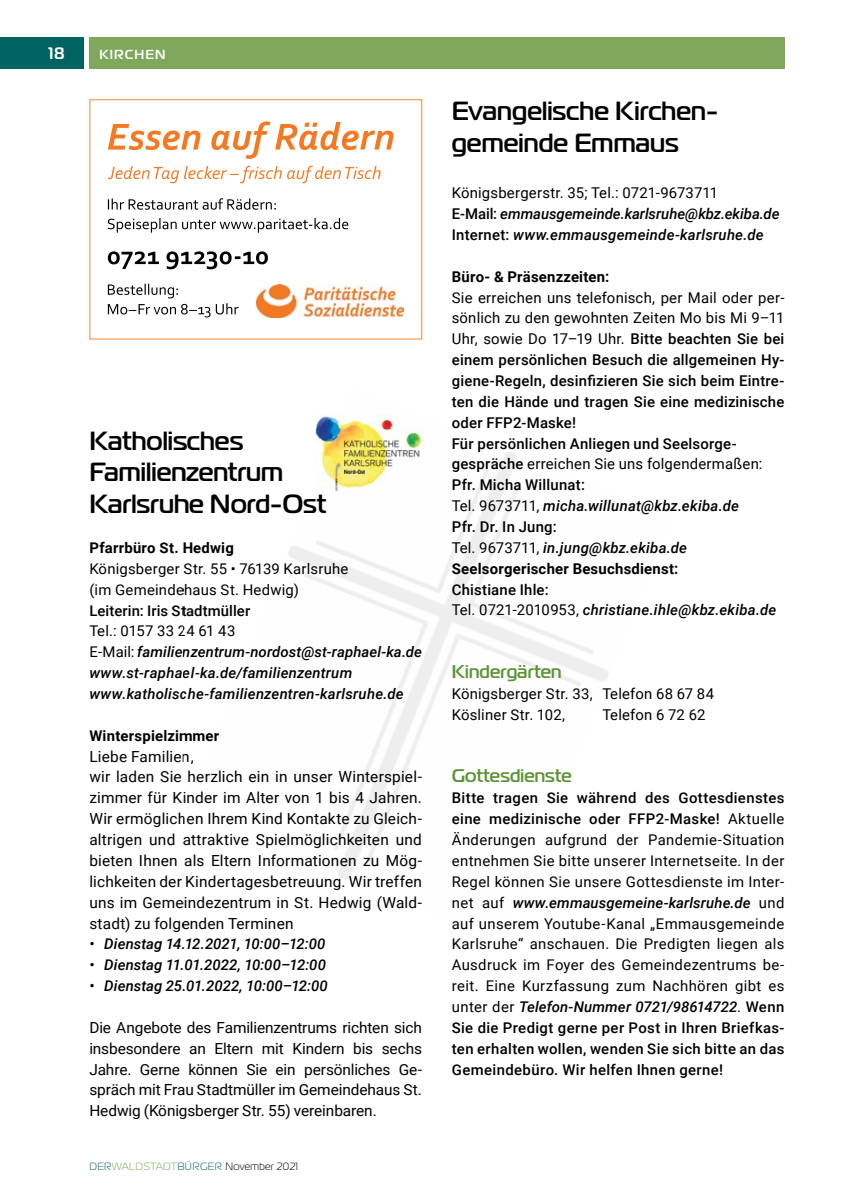
<style>
.page{position:relative;width:844px;height:1191px;background:#fff}
.page>*{position:absolute;margin:0;border:0;box-sizing:border-box;transform-origin:0 0}
.t1{font:700 26.25px/31.5px "Magistral";color:#000}
.t2{font:700 18.38px "Magistral";letter-spacing:.01em;color:#5c9435}
.t3{font:700 16.62px "Magistral";color:#fff}
.t4{font:15.22px/20.8px "Roboto";letter-spacing:.01em;color:#000}
.t5{font:500 14.88px/20.8px "Roboto";letter-spacing:.015em;color:#000}
.t6{font:italic 500 14.88px/20.8px "Roboto";letter-spacing:.01em;color:#000}
.t7{font:14.88px/20.8px "Roboto";letter-spacing:.01em;color:#000}
.t8{font:700 14.88px "Roboto";letter-spacing:.015em;color:#000}
.t9{font:14.7px/20.8px "Roboto";letter-spacing:.02em;color:#000}
.t10{font:italic 500 14.7px/20.8px "Roboto";letter-spacing:.01em;color:#000}
.t11{font:700 14.7px "Roboto";letter-spacing:.015em;color:#000}
.t12{font:500 14.7px "Roboto";letter-spacing:.005em;color:#000}
.t13{font:700 13.12px "Magistral";letter-spacing:.085em;color:#fff}
.t14{font:10.5px "Magistral";letter-spacing:.035em;color:#000}
.s1{font-weight:400;font-style:normal}
.s2{color:#006361}
.s3{color:#80a85c}
.s4{font-style:normal}
.s5{font-weight:400}
.s6{font-style:italic}
.s7{font-weight:700}
.s8{font-weight:500}
.s9{font-weight:500;font-style:italic}
</style>
<div class="page">
<div style="left:0;top:37px;width:84px;height:32px;background:#006361"></div>
<div style="left:89px;top:37px;width:695px;height:32px;background:#80a85c"></div>
<div style="left:89px;top:99px;width:333px;height:240px;border:1px solid #f68536"></div>
<svg style="left:108px;top:121px;width:285px;height:38px"></svg>
<svg style="left:108px;top:166px;width:272px;height:17px"></svg>
<svg style="left:108px;top:198px;width:168px;height:12px"></svg>
<svg style="left:108px;top:218px;width:240px;height:15px"></svg>
<svg style="left:108px;top:251px;width:160px;height:18px"></svg>
<svg style="left:108px;top:284px;width:130px;height:33px"></svg>
<img style="left:256px;top:284px;width:147px;height:33px">
<img style="left:288px;top:416px;width:321px;height:464px">
<p class="t3" style="left:49px;top:43px;width:17px">18</p>
<p class="t13" style="left:99px;top:46px;width:68px">KIRCHEN</p>
<h1 class="t1" style="left:89px;top:425px;width:238px">Katholisches<br>Familienzentrum<br>Karlsruhe Nord-Ost</h1>
<p class="t11" style="left:89px;top:537px;width:146px">Pfarrbüro St. Hedwig</p>
<p class="t9" style="left:89px;top:557px;width:260px">Königsberger Str. 55 • 76139 Karlsruhe (im Gemeindehaus St. Hedwig)</p>
<p class="t12" style="left:89px;top:600px;width:162px">Leiterin: Iris Stadtmüller</p>
<p class="t10" style="left:89px;top:620px;width:334px"><span class="s1">Tel.: 0157 33 24 61 43<br>E-Mail:</span> familienzentrum-nordost@st-raphael-ka.de www.st-raphael-ka.de/familienzentrum www.katholische-familienzentren-karlsruhe.de</p>
<p class="t11" style="left:89px;top:725px;width:131px">Winterspielzimmer</p>
<p class="t4" style="left:89px;top:745px;width:334px">Liebe Familien,<br>wir laden Sie herzlich ein in unser Winterspiel&shy;zimmer für Kinder im Alter von 1 bis 4 Jahren.<br>Wir ermöglichen Ihrem Kind Kontakte zu Gleich&shy;altrigen und attraktive Spielmöglichkeiten und bieten Ihnen als Eltern Informationen zu Mög&shy;lichkeiten der Kindertagesbetreuung. Wir treffen uns im Gemeindezentrum in St. Hedwig (Wald&shy;stadt) zu folgenden Terminen</p>
<p class="t10" style="left:89px;top:933px;width:238px">• Dienstag 14.12.2021, 10:00–12:00</p>
<p class="t10" style="left:89px;top:954px;width:238px">• Dienstag 11.01.2022, 10:00–12:00</p>
<p class="t10" style="left:89px;top:975px;width:240px">• Dienstag 25.01.2022, 10:00–12:00</p>
<p class="t4" style="left:89px;top:1016px;width:334px;text-align:justify">Die Angebote des Familienzentrums richten sich insbesondere an Eltern mit Kindern bis sechs Jahre. Gerne können Sie ein persönliches Ge&shy;spräch mit Frau Stadtmüller im Gemeindehaus St.<br>Hedwig (Königsberger Str. 55) vereinbaren.</p>
<p class="t14" style="left:89px;top:1160px;width:210px"><span class="s2">DER</span><span class="s3">WALDSTADT</span><span class="s2">BÜRGER</span> November 2021</p>
<h1 class="t1" style="left:451px;top:95px;width:267px">Evangelische Kirchen&shy;gemeinde Emmaus</h1>
<p class="t6" style="left:451px;top:182px;width:329px"><span class="s1">Königsbergerstr. 35; Tel.: 0721-9673711<br></span><span class="s4">E-Mail:</span> emmausgemeinde.karlsruhe@kbz.ekiba.de<br><span class="s4">Internet:</span> www.emmausgemeinde-karlsruhe.de</p>
<p class="t8" style="left:451px;top:266px;width:159px">Büro- &amp; Präsenzzeiten:</p>
<p class="t5" style="left:451px;top:286px;width:334px"><span class="s5">Sie erreichen uns telefonisch, per Mail oder per&shy;sönlich zu den gewohnten Zeiten Mo bis Mi 9–11<br>Uhr, sowie Do 17–19 Uhr.</span> Bitte beachten Sie bei einem persönlichen Besuch die allgemeinen Hy&shy;giene-Regeln, desinfizieren Sie sich beim Eintre&shy;ten die Hände und tragen Sie eine medizinische oder FFP2-Maske!<br>Für persönlichen Anliegen und Seelsorge&shy;gespräche <span class="s5">erreichen Sie uns folgendermaßen:<br></span>Pfr. Micha Willunat:<br><span class="s5">Tel. 9673711,</span> <span class="s6">micha.willunat@kbz.ekiba.de<br></span>Pfr. Dr. In Jung:<br><span class="s5">Tel. 9673711,</span> <span class="s6">in.jung@kbz.ekiba.de </span><span class="s7">Seelsorgerischer Besuchsdienst:</span></p>
<p class="t6" style="left:451px;top:578px;width:326px"><span class="s4">Chistiane Ihle:<br></span><span class="s1">Tel. 0721-2010953,</span> christiane.ihle@kbz.ekiba.de</p>
<p class="t2" style="left:451px;top:660px;width:111px">Kindergärten</p>
<p class="t7" style="left:451px;top:682px;width:264px">Königsberger Str. 33, Telefon 68 67 84<br>Kösliner Str. 102,</p>
<p class="t7" style="left:602px;top:703px;width:104px">Telefon 6 72 62</p>
<p class="t2" style="left:451px;top:764px;width:121px">Gottesdienste</p>
<p class="t9" style="left:451px;top:787px;width:334px;text-align:justify"><span class="s8">Bitte tragen Sie während des Gottesdienstes eine medizinische oder FFP2-Maske!</span> Aktuelle Änderungen aufgrund der Pandemie-Situation entnehmen Sie bitte unserer Internetseite. In der Regel können Sie unsere Gottesdienste im Inter&shy;net auf <span class="s9">www.emmausgemeine-karlsruhe.de</span> und auf unserem Youtube-Kanal „Emmausgemeinde Karlsruhe“ anschauen. Die Predigten liegen als Ausdruck im Foyer des Gemeindezentrums be&shy;reit. Eine Kurzfassung zum Nachhören gibt es unter der <span class="s9">Telefon-Nummer 0721/98614722</span>. <span class="s8">Wenn Sie die Predigt gerne per Post in Ihren Briefkas&shy;ten erhalten wollen, wenden Sie sich bitte an das Gemeindebüro. Wir helfen Ihnen gerne!</span></p>
</div>
